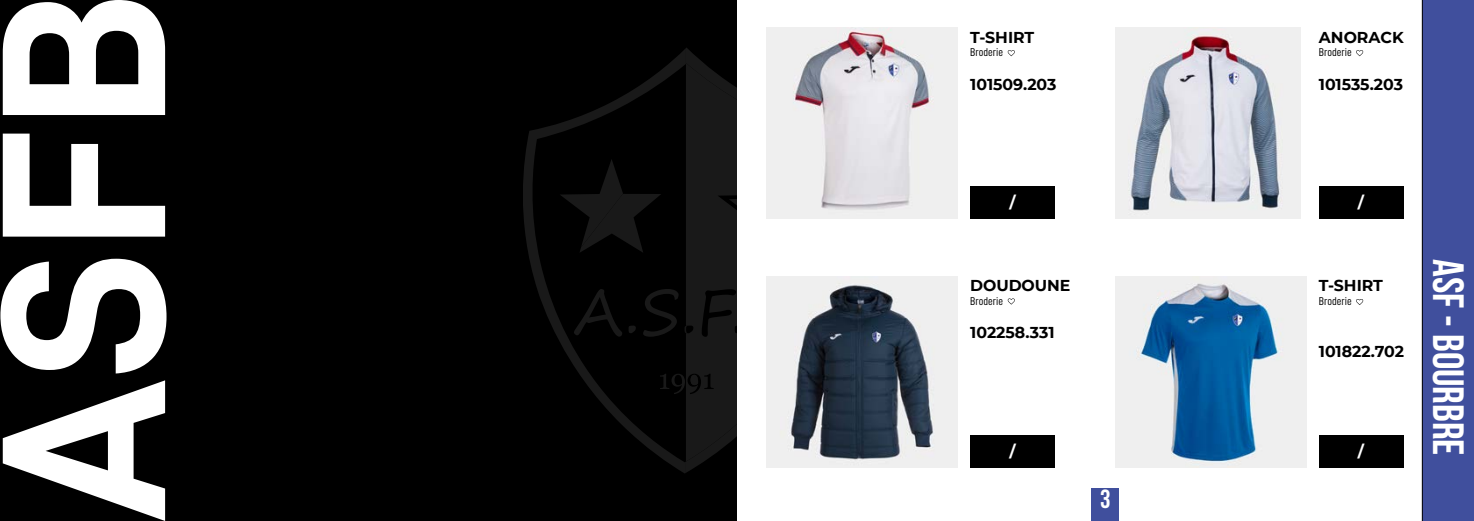
<style>
.page{position:relative;width:1474px;height:521px;background:#fff}
.page>*{position:absolute;margin:0;border:0;box-sizing:border-box;transform-origin:0 0}
.t1{font:700 43.75px "Bebas Neue";color:#fff}
.t2{font:700 26.25px "Bebas Neue";color:#fff}
.t3{font:700 15.75px "Montserrat";color:#000}
.t4{font:700 15.75px "Montserrat";color:#fff}
.t5{font:11.38px "D DIN Condensed";color:#000}
</style>
<div class="page">
<div style="left:1421px;top:0;width:52px;height:521px;background:#404f9d"></div>
<div style="left:1091px;top:488px;width:28px;height:33px;background:#404f9d"></div>
<img style="left:766px;top:27px;width:191px;height:191px">
<img style="left:766px;top:276px;width:191px;height:191px">
<img style="left:1115px;top:27px;width:185px;height:191px">
<img style="left:1115px;top:276px;width:191px;height:191px">
<div style="left:970px;top:186px;width:84px;height:32px;background:#000"></div>
<div style="left:970px;top:435px;width:84px;height:32px;background:#000"></div>
<div style="left:1318px;top:186px;width:85px;height:32px;background:#000"></div>
<div style="left:1318px;top:435px;width:85px;height:32px;background:#000"></div>
<div style="left:0;top:0;width:737px;height:521px;background:#000"></div>
<svg style="left:3px;top:380px;width:162px;height:141px"></svg>
<svg style="left:0;top:259px;width:166px;height:114px"></svg>
<svg style="left:3px;top:134px;width:162px;height:103px"></svg>
<svg style="left:3px;top:0;width:162px;height:115px"></svg>
<svg style="left:523px;top:123px;width:36px;height:216px"></svg>
<svg style="left:559px;top:48px;width:178px;height:425px"></svg>
<svg style="left:1007px;top:50px;width:7px;height:6px"></svg>
<svg style="left:1007px;top:298px;width:7px;height:6px"></svg>
<svg style="left:1356px;top:299px;width:7px;height:6px"></svg>
<svg style="left:1356px;top:50px;width:7px;height:6px"></svg>
<p class="t3" style="left:970px;top:26px;width:66px">T-SHIRT</p>
<p class="t5" style="left:970px;top:46px;width:34px">Broderie</p>
<p class="t3" style="left:1318px;top:26px;width:86px">ANORACK</p>
<p class="t5" style="left:1318px;top:46px;width:34px">Broderie</p>
<p class="t3" style="left:970px;top:73px;width:88px">101509.203</p>
<p class="t3" style="left:1318px;top:73px;width:86px">101535.203</p>
<p class="t4" style="left:1009px;top:191px;width:8px">/</p>
<p class="t4" style="left:1357px;top:191px;width:8px">/</p>
<p class="t3" style="left:970px;top:274px;width:102px">DOUDOUNE</p>
<p class="t5" style="left:970px;top:295px;width:34px">Broderie</p>
<p class="t3" style="left:970px;top:321px;width:86px">102258.331</p>
<p class="t4" style="left:1009px;top:440px;width:8px">/</p>
<p class="t3" style="left:1318px;top:274px;width:66px">T-SHIRT</p>
<p class="t5" style="left:1318px;top:295px;width:34px">Broderie</p>
<p class="t3" style="left:1318px;top:340px;width:87px">101822.702</p>
<p class="t4" style="left:1357px;top:440px;width:8px">/</p>
<h1 class="t1" style="left:1472px;top:259px;width:198px;rotate:90deg">ASF - BOURBRE</h1>
<h2 class="t2" style="left:1100px;top:485px;width:12px">3</h2>
</div>
